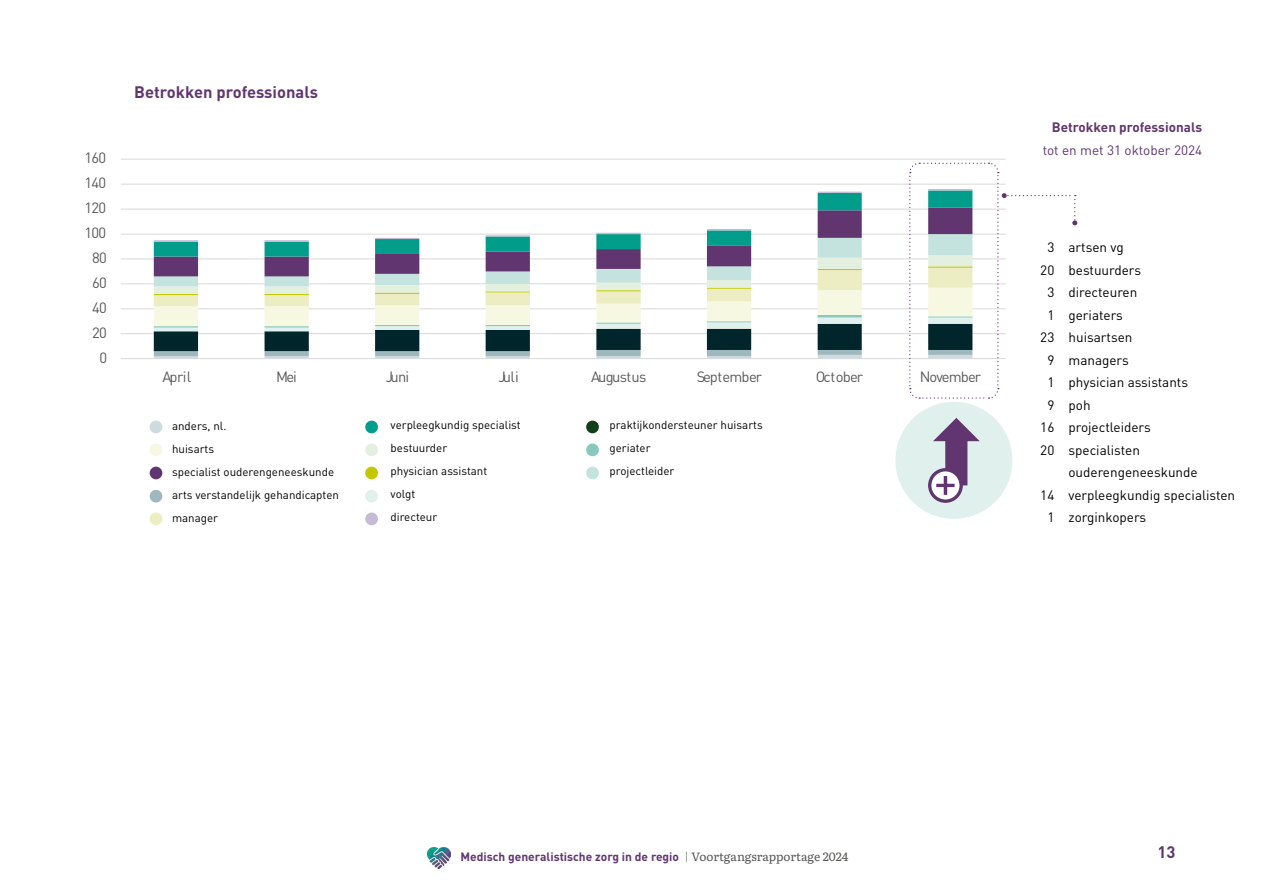
<style>
.page{position:relative;width:1263px;height:893px;background:#fff}
.page>*{position:absolute;margin:0;border:0;box-sizing:border-box;transform-origin:0 0}
.t1{font:700 16.5px "DIN Pro";color:#613670}
.t2{font:14.7px "DIN Pro";letter-spacing:-.05em;color:#5a5a5a}
.t3{font:13.5px/22.5px "DIN Pro";color:#000}
.t4{font:700 13.5px "DIN Pro";color:#613670}
.t5{font:13.5px "DIN Pro";color:#613670}
.t6{font:700 12px "DIN Pro";color:#613670}
.t7{font:11.55px "DIN Pro";color:#000}
.s1{font-weight:300;color:#575756}
.s2{font-family:"Literata";font-weight:400;color:#575756}
</style>
<div class="page">
<img style="left:428px;top:847px;width:22px;height:21px">
<hr style="left:121px;top:159px;width:885px;height:1px;background:#d9d9d9">
<hr style="left:121px;top:184px;width:885px;height:1px;background:#d9d9d9">
<hr style="left:121px;top:209px;width:885px;height:1px;background:#d9d9d9">
<hr style="left:121px;top:234px;width:885px;height:1px;background:#d9d9d9">
<hr style="left:121px;top:259px;width:885px;height:1px;background:#d9d9d9">
<hr style="left:121px;top:284px;width:885px;height:1px;background:#d9d9d9">
<hr style="left:121px;top:309px;width:885px;height:1px;background:#d9d9d9">
<hr style="left:121px;top:333px;width:885px;height:1px;background:#d9d9d9">
<hr style="left:121px;top:358px;width:885px;height:1px;background:#d9d9d9">
<div style="left:895px;top:402px;width:117px;height:117px;background:#e0f0ed;border-radius:50%"></div>
<svg style="left:928px;top:418px;width:52px;height:85px"></svg>
<div style="left:150px;top:512px;width:12px;height:13px;background:#ededc2;border-radius:50%"></div>
<div style="left:150px;top:467px;width:12px;height:12px;background:#613670;border-radius:50%"></div>
<div style="left:150px;top:443px;width:12px;height:13px;background:#f7f7e3;border-radius:50%"></div>
<div style="left:150px;top:421px;width:12px;height:12px;background:#ccdbde;border-radius:50%"></div>
<div style="left:150px;top:490px;width:12px;height:13px;background:#9eb8bd;border-radius:50%"></div>
<div style="left:365px;top:512px;width:13px;height:13px;background:#c7bad4;border-radius:50%"></div>
<div style="left:365px;top:467px;width:13px;height:12px;background:#c2c700;border-radius:50%"></div>
<div style="left:365px;top:443px;width:13px;height:13px;background:#e3f0e0;border-radius:50%"></div>
<div style="left:365px;top:421px;width:13px;height:12px;background:#009e8c;border-radius:50%"></div>
<div style="left:365px;top:490px;width:13px;height:13px;background:#e0f0ed;border-radius:50%"></div>
<div style="left:586px;top:467px;width:13px;height:12px;background:#c2e3de;border-radius:50%"></div>
<div style="left:586px;top:443px;width:13px;height:13px;background:#87c9bf;border-radius:50%"></div>
<div style="left:586px;top:421px;width:13px;height:12px;background:#0f4017;border-radius:50%"></div>
<svg style="left:154px;top:162px;width:923px;height:237px"></svg>
<p class="t2" style="left:85px;top:148px;width:23px">160</p>
<p class="t2" style="left:85px;top:173px;width:23px">140</p>
<p class="t2" style="left:85px;top:198px;width:23px">120</p>
<p class="t2" style="left:85px;top:223px;width:23px">100</p>
<p class="t2" style="left:92px;top:248px;width:16px">80</p>
<p class="t2" style="left:92px;top:272px;width:16px">60</p>
<p class="t2" style="left:92px;top:297px;width:16px">40</p>
<p class="t2" style="left:92px;top:322px;width:16px">20</p>
<p class="t2" style="left:100px;top:347px;width:9px">0</p>
<p class="t1" style="left:134px;top:80px;width:185px">Betrokken professionals</p>
<p class="t4" style="left:1052px;top:118px;width:152px">Betrokken professionals</p>
<p class="t5" style="left:1043px;top:140px;width:161px">tot en met 31 oktober 2024</p>
<p class="t2" style="left:163px;top:366px;width:30px">April</p>
<p class="t2" style="left:276px;top:366px;width:23px">Mei</p>
<p class="t2" style="left:386px;top:366px;width:25px">Juni</p>
<p class="t2" style="left:498px;top:366px;width:22px">Juli</p>
<p class="t2" style="left:591px;top:366px;width:57px">Augustus</p>
<p class="t2" style="left:697px;top:366px;width:67px">September</p>
<p class="t2" style="left:816px;top:366px;width:49px">October</p>
<p class="t2" style="left:920px;top:366px;width:63px">November</p>
<p class="t7" style="left:172px;top:418px;width:56px">anders, nl.</p>
<p class="t7" style="left:391px;top:417px;width:132px">verpleegkundig specialist</p>
<p class="t7" style="left:610px;top:417px;width:155px">praktijkondersteuner huisarts</p>
<p class="t7" style="left:172px;top:441px;width:44px">huisarts</p>
<p class="t7" style="left:391px;top:440px;width:58px">bestuurder</p>
<p class="t7" style="left:610px;top:440px;width:42px">geriater</p>
<p class="t7" style="left:172px;top:464px;width:164px">specialist ouderengeneeskunde</p>
<p class="t7" style="left:391px;top:463px;width:98px">physician assistant</p>
<p class="t7" style="left:610px;top:463px;width:66px">projectleider</p>
<p class="t7" style="left:172px;top:487px;width:168px">arts verstandelijk gehandicapten</p>
<p class="t7" style="left:391px;top:486px;width:26px">volgt</p>
<p class="t3" style="left:1047px;top:236px;width:9px">3</p>
<p class="t3" style="left:1040px;top:258px;width:16px">20</p>
<p class="t3" style="left:1047px;top:281px;width:9px">3</p>
<p class="t3" style="left:1047px;top:303px;width:9px">1</p>
<p class="t3" style="left:1040px;top:326px;width:16px">23</p>
<p class="t3" style="left:1047px;top:348px;width:9px">9</p>
<p class="t3" style="left:1047px;top:371px;width:9px">1</p>
<p class="t3" style="left:1047px;top:393px;width:9px">9</p>
<p class="t3" style="left:1040px;top:416px;width:16px">16</p>
<p class="t3" style="left:1040px;top:438px;width:16px">20</p>
<p class="t3" style="left:1040px;top:483px;width:16px">14</p>
<p class="t7" style="left:172px;top:510px;width:48px">manager</p>
<p class="t3" style="left:1047px;top:506px;width:9px">1</p>
<p class="t7" style="left:391px;top:509px;width:48px">directeur</p>
<p class="t3" style="left:1068px;top:235px;width:57px">artsen vg</p>
<p class="t3" style="left:1068px;top:258px;width:74px">bestuurders</p>
<p class="t3" style="left:1068px;top:280px;width:70px">directeuren</p>
<p class="t3" style="left:1068px;top:303px;width:56px">geriaters</p>
<p class="t3" style="left:1068px;top:325px;width:65px">huisartsen</p>
<p class="t3" style="left:1068px;top:348px;width:62px">managers</p>
<p class="t3" style="left:1068px;top:370px;width:121px">physician assistants</p>
<p class="t3" style="left:1068px;top:393px;width:24px">poh</p>
<p class="t3" style="left:1068px;top:416px;width:84px">projectleiders</p>
<p class="t3" style="left:1068px;top:438px;width:131px">specialisten ouderengeneeskunde</p>
<p class="t3" style="left:1068px;top:483px;width:168px">verpleegkundig specialisten</p>
<p class="t3" style="left:1068px;top:506px;width:79px">zorginkopers</p>
<p class="t6" style="left:460px;top:848px;width:389px">Medisch generalistische zorg in de regio <span class="s1">|</span> <span class="s2">Voortgangsrapportage 2024</span></p>
<h1 class="t1" style="left:1157px;top:841px;width:19px">13</h1>
</div>
